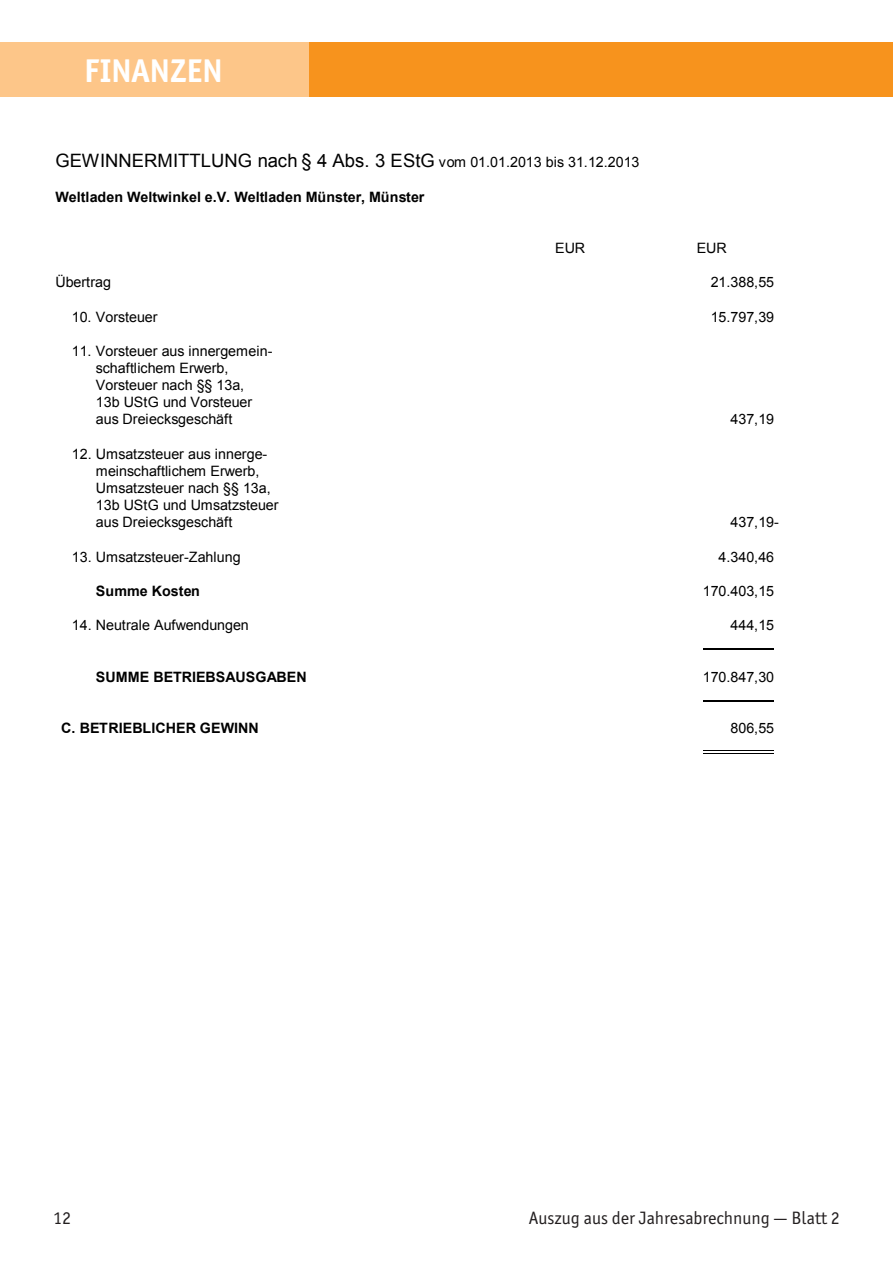
<style>
.page{position:relative;width:893px;height:1263px;background:#fff}
.page>*{position:absolute;margin:0;border:0;box-sizing:border-box;transform-origin:0 0}
.t1{font:700 33px "Officina Sans ITC Pro";color:#fff}
.t2{font:18.45px "Arial";letter-spacing:.005em;color:#000}
.t3{font:18px "Officina Sans ITC Pro";color:#231f20}
.t4{font:14.25px/17.1px "Arial";letter-spacing:-.005em;color:#000}
.t5{font:700 14.25px "Arial";color:#000}
.s1{font-size:14.25px}
</style>
<div class="page">
<div style="left:2px;top:43px;width:891px;height:54px;background:#f7931d"></div>
<div style="left:0;top:43px;width:308px;height:54px;background:#fdc689"></div>
<hr style="left:703px;top:649px;width:71px;height:1px;background:#000">
<hr style="left:703px;top:700px;width:71px;height:1px;background:#000">
<hr style="left:703px;top:751px;width:71px;height:1px;background:#000">
<hr style="left:703px;top:753px;width:71px;height:1px;background:#000">
<h1 class="t1" style="left:84px;top:50px;width:140px">FINANZEN</h1>
<p class="t2" style="left:55px;top:147px;width:586px">GEWINNERMITTLUNG nach § 4 Abs. 3 EStG <span class="s1">vom 01.01.2013 bis 31.12.2013</span></p>
<p class="t5" style="left:55px;top:186px;width:371px">Weltladen Weltwinkel e.V. Weltladen Münster, Münster</p>
<p class="t4" style="left:555px;top:239px;width:32px">EUR</p>
<p class="t4" style="left:697px;top:239px;width:32px">EUR</p>
<p class="t4" style="left:55px;top:274px;width:57px">Übertrag</p>
<p class="t4" style="left:711px;top:274px;width:65px">21.388,55</p>
<p class="t4" style="left:72px;top:308px;width:87px">10. Vorsteuer</p>
<p class="t4" style="left:711px;top:308px;width:65px">15.797,39</p>
<p class="t4" style="left:96px;top:342px;width:178px;text-indent:-24px">11. Vorsteuer aus innergemein&shy;schaftlichem Erwerb,<br>Vorsteuer nach §§ 13a,<br>13b UStG und Vorsteuer aus Dreiecksgeschäft</p>
<p class="t4" style="left:731px;top:411px;width:45px">437,19</p>
<p class="t4" style="left:96px;top:445px;width:184px;text-indent:-24px">12. Umsatzsteuer aus innerge&shy;meinschaftlichem Erwerb,<br>Umsatzsteuer nach §§ 13a,<br>13b UStG und Umsatzsteuer aus Dreiecksgeschäft</p>
<p class="t4" style="left:731px;top:514px;width:50px">437,19-</p>
<p class="t4" style="left:72px;top:548px;width:170px">13. Umsatzsteuer-Zahlung</p>
<p class="t4" style="left:719px;top:548px;width:57px">4.340,46</p>
<p class="t5" style="left:96px;top:581px;width:106px">Summe Kosten</p>
<p class="t4" style="left:703px;top:582px;width:73px">170.403,15</p>
<p class="t4" style="left:72px;top:617px;width:178px">14. Neutrale Aufwendungen</p>
<p class="t4" style="left:731px;top:617px;width:45px">444,15</p>
<p class="t5" style="left:96px;top:667px;width:212px">SUMME BETRIEBSAUSGABEN</p>
<p class="t4" style="left:703px;top:668px;width:73px">170.847,30</p>
<p class="t5" style="left:61px;top:718px;width:199px">C. BETRIEBLICHER GEWINN</p>
<p class="t4" style="left:731px;top:719px;width:45px">806,55</p>
<p class="t3" style="left:53px;top:1207px;width:19px">12</p>
<p class="t3" style="left:529px;top:1207px;width:312px">Auszug aus der Jahresabrechnung — Blatt 2</p>
</div>
